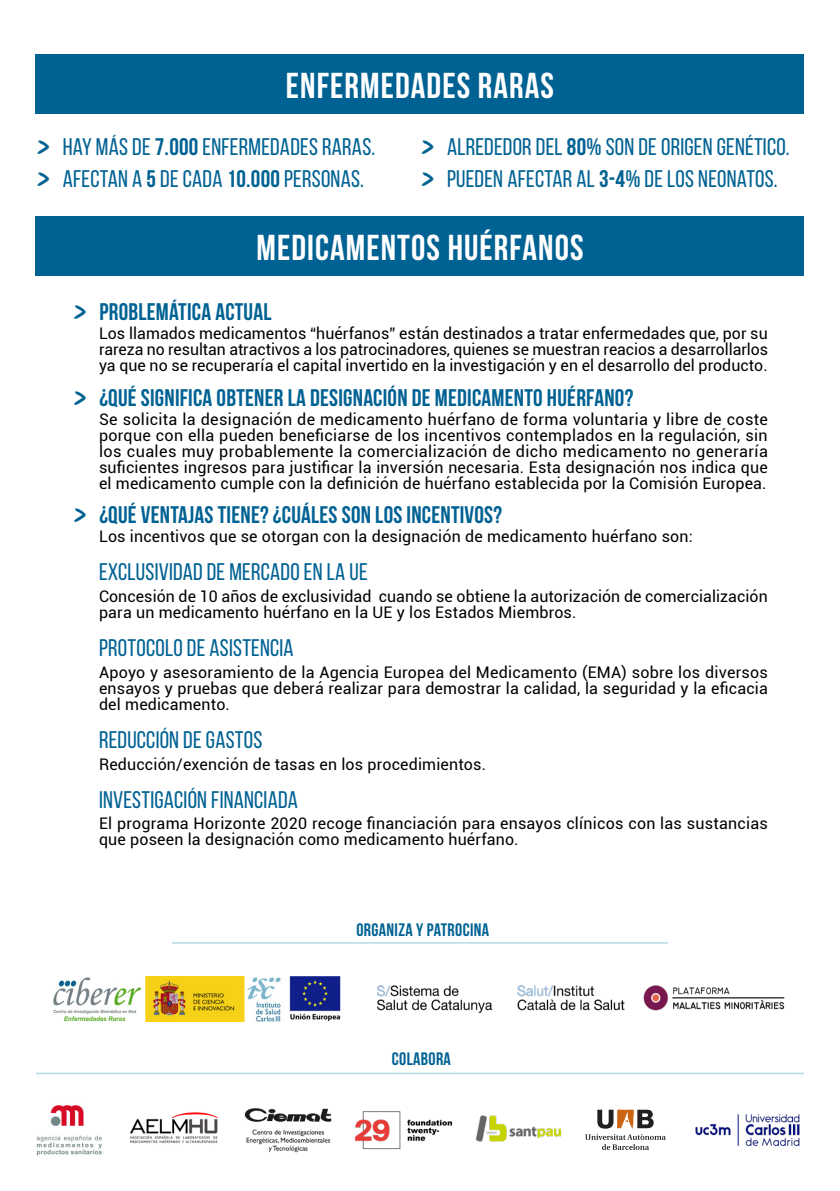
<style>
.page{position:relative;width:840px;height:1191px;background:#fff}
.page>*{position:absolute;margin:0;border:0;box-sizing:border-box;transform-origin:0 0}
.t1{font:700 36px "Bebas Neue";letter-spacing:.03em;color:#fff}
.Llista-sinbullet{font:24px "Bebas Neue";letter-spacing:.01em;color:#006293}
.t2{font:700 24px "Bebas Neue";letter-spacing:.01em;color:#006293}
.p-COLABORA{font:700 18px "Bebas Neue";letter-spacing:.02em;color:#006293}
.Normal-contra{font:16px/16px "Roboto";letter-spacing:.01em;color:#000;text-align:justify}
.s1{font-family:"Kalam";font-weight:700}
.s2{font-weight:700}
.s3{font-family:"Kalam"}
</style>
<div class="page">
<div style="left:36px;top:54px;width:767px;height:59px;background:#006293"></div>
<div style="left:36px;top:216px;width:767px;height:60px;background:#006293"></div>
<hr style="left:172px;top:942px;width:495px;height:1px;background:#b6d8e4">
<hr style="left:36px;top:1072px;width:767px;height:2px;background:#b6d8e4">
<img style="left:53px;top:976px;width:288px;height:45px">
<img style="left:377px;top:985px;width:407px;height:29px">
<img style="left:354px;top:1111px;width:98px;height:38px">
<img style="left:475px;top:1115px;width:86px;height:27px">
<img style="left:244px;top:1108px;width:87px;height:45px">
<img style="left:36px;top:1105px;width:65px;height:51px">
<img style="left:130px;top:1112px;width:89px;height:32px">
<svg style="left:585px;top:1109px;width:80px;height:41px"></svg>
<img style="left:695px;top:1114px;width:105px;height:32px">
<p class="t1" style="left:286px;top:66px;width:269px">ENFERMEDADES RARAS</p>
<p class="Llista-sinbullet" style="left:35px;top:134px;width:341px"><span class="s1">&gt;</span> HAY MÁS DE <span class="s2">7.000</span> ENFERMEDADES RARAS.</p>
<p class="Llista-sinbullet" style="left:35px;top:165px;width:330px"><span class="s1">&gt;</span> AFECTAN A <span class="s2">5</span> DE CADA <span class="s2">10.000</span> PERSONAS.</p>
<p class="Llista-sinbullet" style="left:419px;top:134px;width:371px"><span class="s1">&gt;</span> ALREDEDOR DEL <span class="s2">80%</span> SON DE ORIGEN GENÉTICO.</p>
<p class="Llista-sinbullet" style="left:419px;top:165px;width:359px"><span class="s1">&gt;</span> PUEDEN AFECTAR AL <span class="s2">3-4%</span> DE LOS NEONATOS.</p>
<p class="t1" style="left:256px;top:228px;width:328px">MEDICAMENTOS HUÉRFANOS</p>
<p class="t2" style="left:72px;top:299px;width:201px"><span class="s3">&gt;</span> PROBLEMÁTICA ACTUAL</p>
<p class="Normal-contra" style="left:99px;top:325px;width:670px">Los llamados medicamentos “huérfanos” están destinados a tratar enfermedades que, por su rareza no resultan atractivos a los patrocinadores, quienes se muestran reacios a desarrollarlos ya que no se recuperaría el capital invertido en la investigación y en el desarrollo del producto.</p>
<p class="t2" style="left:72px;top:384px;width:562px"><span class="s3">&gt;</span> ¿QUÉ SIGNIFICA OBTENER LA DESIGNACIÓN DE MEDICAMENTO HUÉRFANO?</p>
<p class="Normal-contra" style="left:99px;top:410px;width:670px">Se solicita la designación de medicamento huérfano de forma voluntaria y libre de coste porque con ella pueden beneficiarse de los incentivos contemplados en la regulación, sin los cuales muy probablemente la comercialización de dicho medicamento no generaría suficientes ingresos para justificar la inversión necesaria. Esta designación nos indica que el medicamento cumple con la definición de huérfano establecida por la Comisión Europea.</p>
<p class="t2" style="left:72px;top:502px;width:431px"><span class="s3">&gt;</span> ¿QUÉ VENTAJAS TIENE? ¿CUÁLES SON LOS INCENTIVOS?</p>
<p class="Normal-contra" style="left:99px;top:528px;width:595px">Los incentivos que se otorgan con la designación de medicamento huérfano son:</p>
<p class="Llista-sinbullet" style="left:99px;top:559px;width:270px">EXCLUSIVIDAD DE MERCADO EN LA UE</p>
<p class="Normal-contra" style="left:99px;top:587px;width:669px">Concesión de 10 años de exclusividad cuando se obtiene la autorización de comercialización para un medicamento huérfano en la UE y los Estados Miembros.</p>
<p class="Llista-sinbullet" style="left:99px;top:635px;width:196px">PROTOCOLO DE ASISTENCIA</p>
<p class="Normal-contra" style="left:99px;top:663px;width:670px">Apoyo y asesoramiento de la Agencia Europea del Medicamento (EMA) sobre los diversos ensayos y pruebas que deberá realizar para demostrar la calidad, la seguridad y la eficacia del medicamento.</p>
<p class="Llista-sinbullet" style="left:99px;top:726px;width:165px">REDUCCIÓN DE GASTOS</p>
<p class="Normal-contra" style="left:99px;top:755px;width:388px">Reducción/exención de tasas en los procedimientos.</p>
<p class="Llista-sinbullet" style="left:99px;top:786px;width:200px">INVESTIGACIÓN FINANCIADA</p>
<p class="Normal-contra" style="left:99px;top:815px;width:670px">El programa Horizonte 2020 recoge financiación para ensayos clínicos con las sustancias que poseen la designación como medicamento huérfano.</p>
<p class="p-COLABORA" style="left:356px;top:920px;width:134px">ORGANIZA Y PATROCINA</p>
<p class="p-COLABORA" style="left:391px;top:1049px;width:61px">COLABORA</p>
</div>
